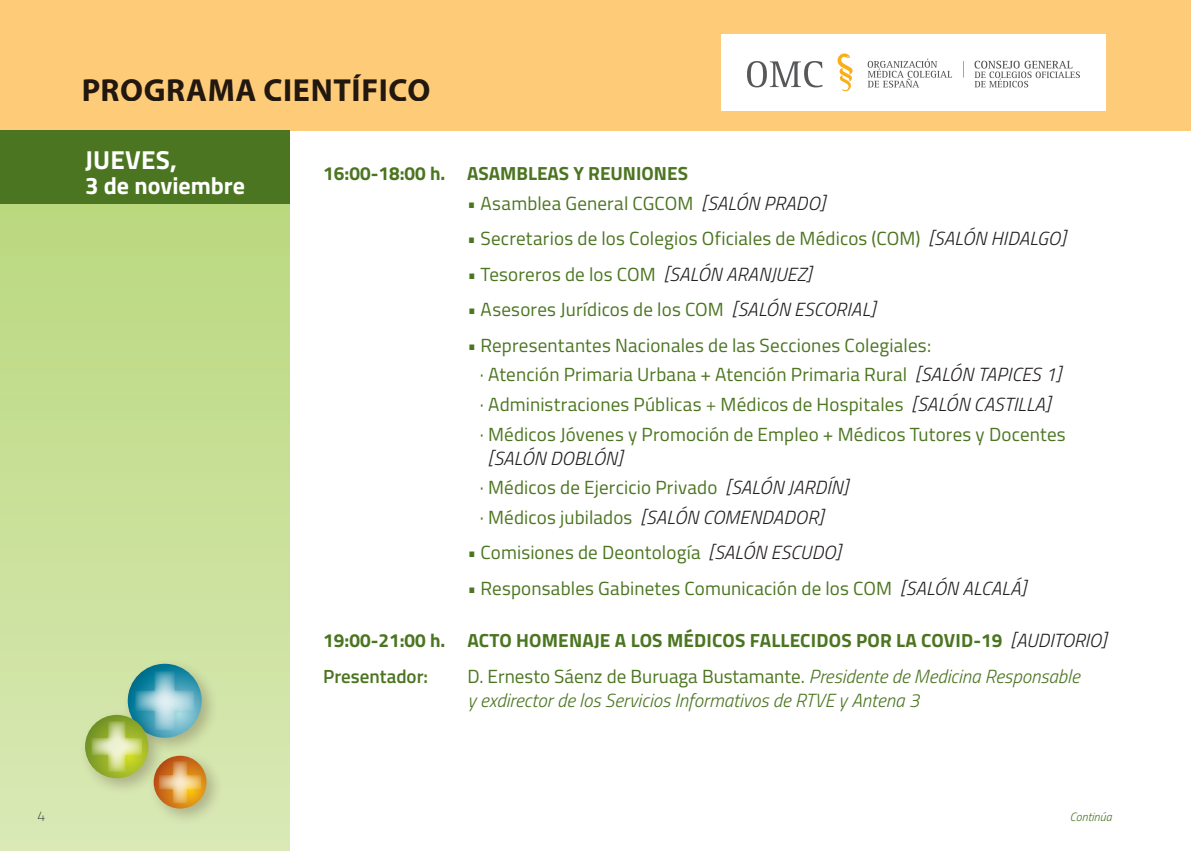
<style>
.page{position:relative;width:1191px;height:851px;background:#fff}
.page>*{position:absolute;margin:0;border:0;box-sizing:border-box;transform-origin:0 0}
.t1{font:700 32px "Myriad Pro";letter-spacing:.02em;color:#231f20}
.t2{font:700 26px "Titillium Web";letter-spacing:.01em;color:#fff}
.t3{font:700 24px "Titillium Web";color:#fff}
.t4{font:19px/29.6px "Titillium Web";letter-spacing:.01em;color:#4b7520}
.t5{font:italic 300 19px/24px "Titillium Web";color:#4b7520}
.t6{font:700 19px/35.4px "Titillium Web";letter-spacing:.005em;color:#4b7520}
.t7{font:100 14px "Titillium Web";color:#231f20}
.t8{font:italic 300 12px "Titillium Web";color:#4b7520}
.s1{font-weight:300;font-style:italic;color:#231f20}
.s2{font-weight:300}
.s3{font-weight:600}
.s4{font-weight:400;font-style:normal}
</style>
<div class="page">
<div style="left:0;top:0;width:1191px;height:130px;background:#fecc79"></div>
<div style="left:0;top:204px;width:289px;height:646px;background:linear-gradient(to bottom,#bad87f,#dae9b6)"></div>
<div style="left:0;top:130px;width:289px;height:74px;background:#4b7520"></div>
<div style="left:147px;top:749px;width:77px;height:76px;background:#1b0000;opacity:.23"></div>
<svg style="left:154px;top:755px;width:52px;height:53px"></svg>
<div style="left:121px;top:657px;width:98px;height:98px;background:#1b0000;opacity:.23"></div>
<svg style="left:128px;top:663px;width:74px;height:74px"></svg>
<div style="left:79px;top:708px;width:87px;height:87px;background:#d4e6ab"></div>
<svg style="left:85px;top:714px;width:63px;height:64px"></svg>
<img style="left:91px;top:671px;width:110px;height:132px">
<div style="left:721px;top:34px;width:385px;height:77px;background:#fff"></div>
<svg style="left:747px;top:53px;width:333px;height:39px"></svg>
<h1 class="t1" style="left:81px;top:69px;width:350px">PROGRAMA CIENTÍFICO</h1>
<h2 class="t2" style="left:85px;top:140px;width:93px">JUEVES,</h2>
<p class="t3" style="left:85px;top:167px;width:162px">3 de noviembre</p>
<p class="t6" style="left:323px;top:155px;width:366px">16:00-18:00 h. ASAMBLEAS Y REUNIONES</p>
<p class="t4" style="left:467px;top:188px;width:359px">• Asamblea General CGCOM <span class="s1">[</span><span class="s1">SALÓN PRADO</span><span class="s1">]</span></p>
<p class="t4" style="left:467px;top:223px;width:600px">• Secretarios de los Colegios Oficiales de Médicos (COM) <span class="s1">[</span><span class="s1">SALÓN HIDALGO</span><span class="s1">]</span></p>
<p class="t4" style="left:467px;top:258px;width:346px">• Tesoreros de los COM <span class="s1">[</span><span class="s1">SALÓN ARANJUEZ</span><span class="s1">]</span></p>
<p class="t4" style="left:467px;top:294px;width:409px">• Asesores Jurídicos de los COM <span class="s1">[</span><span class="s1">SALÓN ESCORIAL</span><span class="s1">]</span></p>
<p class="t4" style="left:480px;top:329px;width:587px;text-indent:-13px">• Representantes Nacionales de las Secciones Colegiales:<br>· Atención Primaria Urbana + Atención Primaria Rural <span class="s1">[</span><span class="s1">SALÓN TAPICES 1</span><span class="s1">] </span>· Administraciones Públicas <span class="s2">+</span> Médicos de Hospitales <span class="s1">[</span><span class="s1">SALÓN CASTILLA</span><span class="s1">]<br></span>· Médicos Jóvenes y Promoción de Empleo + Médicos Tutores y Docentes</p>
<p class="t4" style="left:480px;top:442px;width:370px;text-indent:8px"><span class="s1">[</span><span class="s1">SALÓN DOBLÓN</span><span class="s1">]<br></span>· Médicos de Ejercicio Privado <span class="s1">[</span><span class="s1">SALÓN JARDÍN</span><span class="s1">] </span>· Médicos jubilados <span class="s1">[</span><span class="s1">SALÓN COMENDADOR</span><span class="s1">]</span></p>
<p class="t4" style="left:467px;top:537px;width:375px">• Comisiones de Deontología <span class="s1">[</span><span class="s1">SALÓN ESCUDO</span><span class="s1">]</span></p>
<p class="t4" style="left:467px;top:572px;width:560px">• Responsables Gabinetes Comunicación de los COM <span class="s1">[</span><span class="s1">SALÓN ALCALÁ</span><span class="s1">]</span></p>
<p class="t6" style="left:323px;top:621px;width:784px">19:00-21:00 h. ACTO HOMENAJE A LOS MÉDICOS FALLECIDOS POR LA COVID-19 <span class="s1">[AUDITORIO]<br></span><span class="s3">Presentador:</span></p>
<p class="t5" style="left:467px;top:663px;width:614px"><span class="s4">D. Ernesto Sáenz de Buruaga Bustamante.</span> Presidente de Medicina Responsable y exdirector de los Servicios Informativos de RTVE y Antena 3</p>
<p class="t7" style="left:38px;top:806px;width:9px">4</p>
<p class="t8" style="left:1070px;top:808px;width:43px">Continúa</p>
</div>
